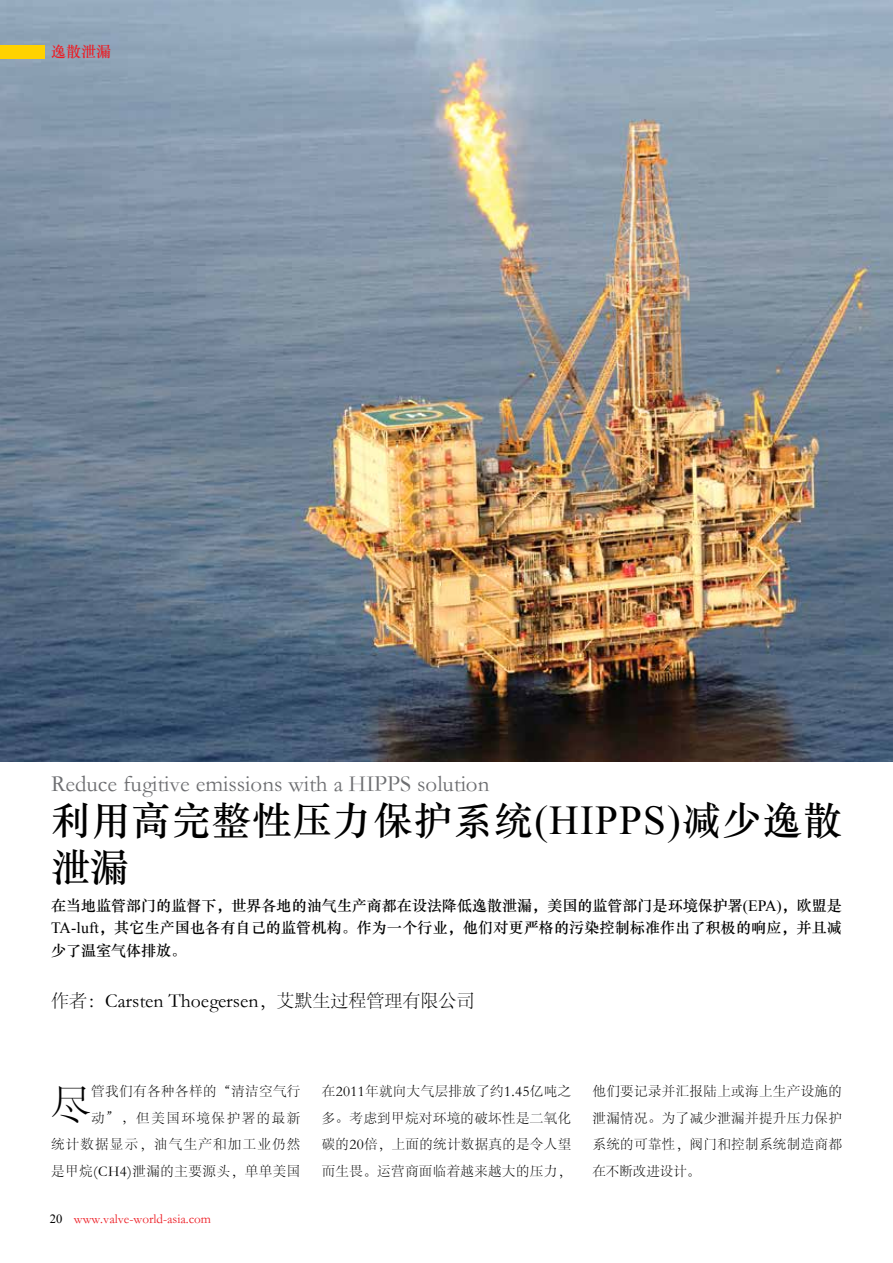
<style>
.page{position:relative;width:893px;height:1263px;background:#fff}
.page>*{position:absolute;margin:0;border:0;box-sizing:border-box;transform-origin:0 0}
.t1{font:40.05px "ST Song";color:#000}
.t2{font:39px/46.8px "ST Zhongsong";letter-spacing:.035em;color:#000}
.t3{font:23.1px "ST Song";color:#6d6e71}
.t4{font:19.8px "ST Song";color:#000}
.t5{font:15px/22.5px "ST Zhongsong";letter-spacing:.01em;color:#000;text-align:justify}
.t6{font:15px "ST Zhongsong";color:#ed1b23}
.t7{font:13.5px/26.5px "ST Song";letter-spacing:.03em;color:#000;text-align:justify}
.t8{font:13.5px/26.5px "ST Song";letter-spacing:.09em;color:#000;text-align:right}
.t9{font:13.2px "ST Song";color:#ed1b23}
.s1{font-family:"Times New Roman";font-size:40.95px}
.s2{font-family:"Times New Roman";font-size:15.75px}
.s3{font-size:18px}
.s4{font-size:14.85px}
.s5{font-family:"Times New Roman";font-size:12.6px;color:#000}
</style>
<div class="page">
<img style="left:0;top:0;width:893px;height:761px">
<div style="left:0;top:45px;width:45px;height:14px;background:#ffd200"></div>
<p class="t6" style="left:51px;top:41px;width:61px">逸散泄漏</p>
<p class="t3" style="left:51px;top:768px;width:440px">Reduce fugitive emissions with a HIPPS solution</p>
<p class="t2" style="left:51px;top:796px;width:792px">利用高完整性压力保护系统<span class="s1">(HIPPS)</span>减少逸散泄漏</p>
<p class="t5" style="left:51px;top:893px;width:792px">在当地监管部门的监督下，世界各地的油气生产商都在设法降低逸散泄漏，美国的监管部门是环境保护署<span class="s2">(EPA)</span>，欧盟是<span class="s2">TA-luft</span>，其它生产国也各有自己的监管机构。作为一个行业，他们对更严格的污染控制标准作出了积极的响应，并且减少了温室气体排放。</p>
<p class="t4" style="left:51px;top:988px;width:425px"><span class="s3">作者：</span>Carsten Thoegersen<span class="s3">，艾默生过程管理有限公司</span></p>
<p class="t8" style="left:51px;top:1077px;width:251px">管我们有各种各样的“清洁空气行<br>动”，但美国环境保护署的最新<br>统计数据显示，油气生产和加工业仍然是甲烷<span class="s4">(CH4)</span>泄漏的主要源头，单单美国</p>
<p class="t7" style="left:322px;top:1077px;width:251px">在<span class="s4">2011</span>年就向大气层排放了约<span class="s4">1.45</span>亿吨之多。考虑到甲烷对环境的破坏性是二氧化碳的<span class="s4">20</span>倍，上面的统计数据真的是令人望而生畏。运营商面临着越来越大的压力，</p>
<p class="t7" style="left:592px;top:1077px;width:251px">他们要记录并汇报陆上或海上生产设施的泄漏情况。为了减少泄漏并提升压力保护系统的可靠性，阀门和控制系统制造商都在不断改进设计。</p>
<p class="t1" style="left:51px;top:1077px;width:42px">尽</p>
<p class="t9" style="left:50px;top:1210px;width:163px"><span class="s5">20</span> www.valve-world-asia.com</p>
</div>
